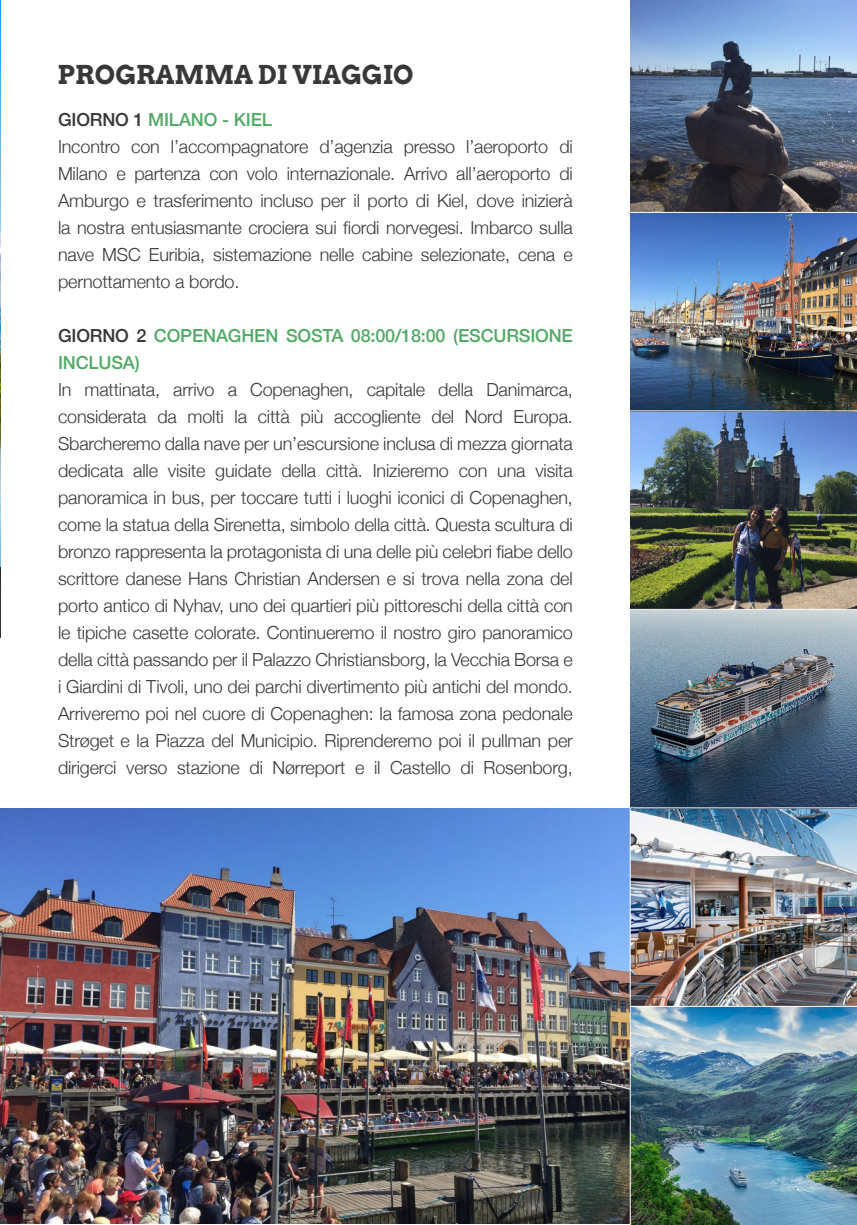
<style>
.page{position:relative;width:857px;height:1225px;background:#fff}
.page>*{position:absolute;margin:0;border:0;box-sizing:border-box;transform-origin:0 0}
.t1{font:700 26px "Arvo";color:#373838}
.t2{font:300 18px/27px "Helvetica Neue";letter-spacing:-.01em;color:#373838;text-align:justify}
.t3{font:500 18px/27px "Helvetica Neue";letter-spacing:-.01em;color:#53aa68}
.s1{color:#373838}
</style>
<div class="page">
<img style="left:0;top:0;width:1px;height:565px">
<svg style="left:0;top:808px;width:1px;height:416px"></svg>
<hr style="left:0;top:565px;width:1px;height:74px;background:#313232">
<img style="left:1px;top:808px;width:628px;height:415px">
<img style="left:630px;top:0;width:226px;height:1225px">
<hr style="left:630px;top:1006px;width:226px;height:1px;background:#fff">
<hr style="left:628px;top:609px;width:228px;height:1px;background:#fff">
<hr style="left:628px;top:410px;width:228px;height:1px;background:#fff">
<hr style="left:628px;top:212px;width:228px;height:1px;background:#fff">
<hr style="left:630px;top:807px;width:226px;height:1px;background:#fff">
<p class="t1" style="left:57px;top:58px;width:357px">PROGRAMMA DI VIAGGIO</p>
<p class="t3" style="left:58px;top:104px;width:215px"><span class="s1">GIORNO 1</span> MILANO - KIEL</p>
<p class="t2" style="left:58px;top:131px;width:516px">Incontro con l’accompagnatore d’agenzia presso l’aeroporto di Milano e partenza con volo internazionale. Arrivo all’aeroporto di Amburgo e trasferimento incluso per il porto di Kiel, dove inizierà la nostra entusiasmante crociera sui fiordi norvegesi. Imbarco sulla nave MSC Euribia, sistemazione nelle cabine selezionate, cena e pernottamento a bordo.</p>
<p class="t3" style="left:58px;top:320px;width:516px"><span class="s1">GIORNO 2</span> COPENAGHEN SOSTA 08:00/18:00 (ESCURSIONE<br>INCLUSA)</p>
<p class="t2" style="left:58px;top:374px;width:516px">In mattinata, arrivo a Copenaghen, capitale della Danimarca, considerata da molti la città più accogliente del Nord Europa.<br>Sbarcheremo dalla nave per un’escursione inclusa di mezza giornata dedicata alle visite guidate della città. Inizieremo con una visita panoramica in bus, per toccare tutti i luoghi iconici di Copenaghen, come la statua della Sirenetta, simbolo della città. Questa scultura di bronzo rappresenta la protagonista di una delle più celebri fiabe dello scrittore danese Hans Christian Andersen e si trova nella zona del porto antico di Nyhav, uno dei quartieri più pittoreschi della città con le tipiche casette colorate. Continueremo il nostro giro panoramico della città passando per il Palazzo Christiansborg, la Vecchia Borsa e i Giardini di Tivoli, uno dei parchi divertimento più antichi del mondo.<br>Arriveremo poi nel cuore di Copenaghen: la famosa zona pedonale Strøget e la Piazza del Municipio. Riprenderemo poi il pullman per dirigerci verso stazione di Nørreport e il Castello di Rosenborg,</p>
</div>
